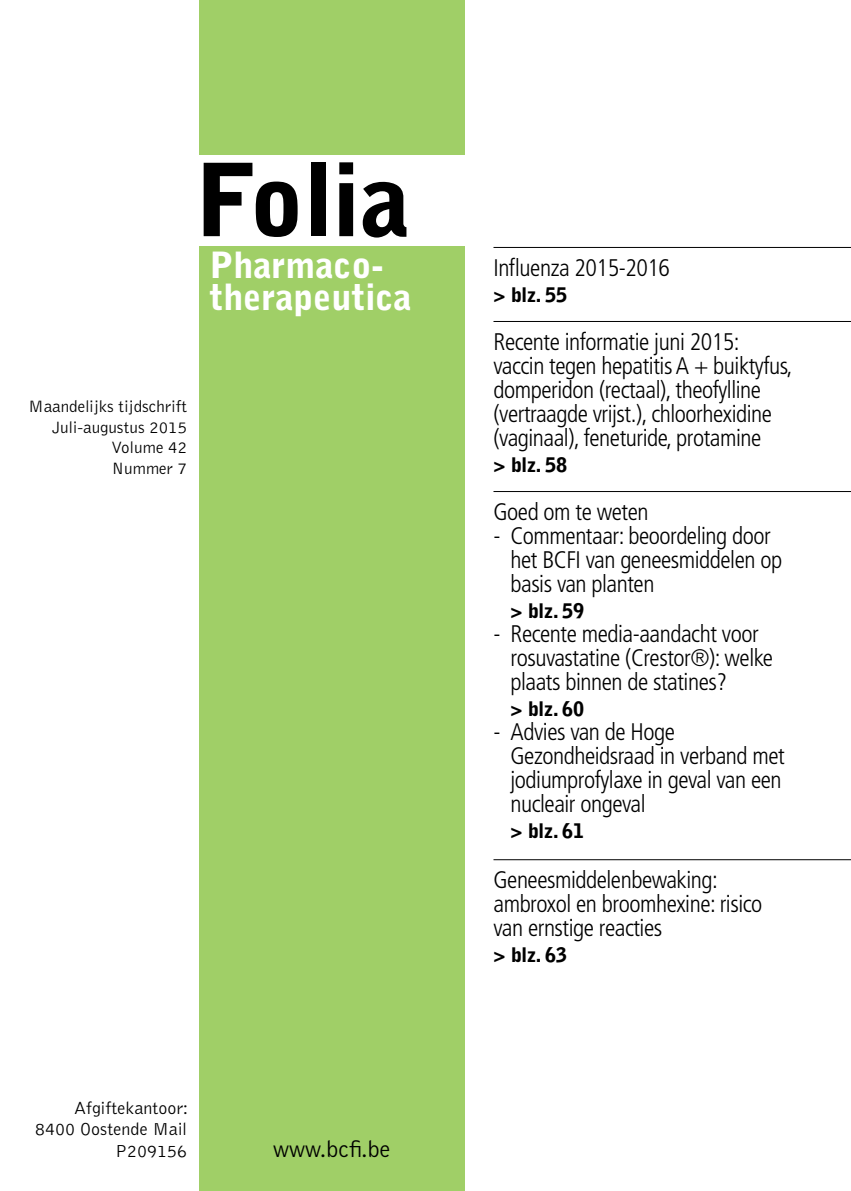
<style>
.page{position:relative;width:851px;height:1191px;background:#fff}
.page>*{position:absolute;margin:0;border:0;box-sizing:border-box;transform-origin:0 0}
.t1{font:900 100px "Bell Gothic Std";color:#000}
.t2{font:900 36px/32px "Bell Gothic Std";color:#fff}
.t3{font:300 condensed 24px/24px "Frutiger LT Std";letter-spacing:-.02em;color:#000}
.t4{font:300 24px "Bell Gothic Std";color:#000}
.t5{font:900 20px "Bell Gothic Std";color:#000}
.t6{font:300 18px/21.6px "Bell Gothic Std";color:#000;text-align:right}
.t7{font:300 17px/20.4px "Bell Gothic Std";color:#000;text-align:right}
</style>
<div class="page">
<div style="left:199px;top:247px;width:265px;height:944px;background:#a0cf67"></div>
<div style="left:199px;top:0;width:265px;height:154px;background:#a0cf67"></div>
<hr style="left:493px;top:247px;width:357px;height:1px;background:#000">
<hr style="left:493px;top:321px;width:357px;height:1px;background:#000">
<hr style="left:493px;top:491px;width:357px;height:1px;background:#000">
<hr style="left:493px;top:859px;width:357px;height:1px;background:#000">
<h1 class="t1" style="left:196px;top:142px;width:216px">Folia</h1>
<h2 class="t2" style="left:209px;top:249px;width:204px">Pharmaco&shy;therapeutica</h2>
<p class="t7" style="left:29px;top:397px;width:160px">Maandelijks tijdschrift<br>Juli-augustus 2015<br>Volume 42<br>Nummer 7</p>
<p class="t6" style="left:35px;top:1097px;width:155px">Afgiftekantoor:<br>8400 Oostende Mail<br>P209156</p>
<p class="t4" style="left:273px;top:1136px;width:119px">www.bcfi.be</p>
<p class="t3" style="left:493px;top:256px;width:178px">Influenza 2015-2016</p>
<p class="t5" style="left:493px;top:283px;width:75px">&gt; blz. 55</p>
<p class="t3" style="left:493px;top:330px;width:300px">Recente informatie juni 2015: vaccin tegen hepatitis A + buiktyfus, domperidon (rectaal), theofylline (vertraagde vrijst.), chloorhexidine (vaginaal), feneturide, protamine</p>
<p class="t5" style="left:493px;top:453px;width:75px">&gt; blz. 58</p>
<p class="t3" style="left:493px;top:500px;width:157px">Goed om te weten</p>
<p class="t3" style="left:510px;top:524px;width:273px;text-indent:-17px">- Commentaar: beoordeling door het BCFI van geneesmiddelen op basis van planten</p>
<p class="t5" style="left:510px;top:599px;width:75px">&gt; blz. 59</p>
<p class="t3" style="left:510px;top:622px;width:264px;text-indent:-17px">- Recente media-aandacht voor rosuvastatine (Crestor®): welke plaats binnen de statines?</p>
<p class="t5" style="left:510px;top:697px;width:75px">&gt; blz. 60</p>
<p class="t3" style="left:510px;top:720px;width:276px;text-indent:-17px">- Advies van de Hoge<br>Gezondheidsraad in verband met jodiumprofylaxe in geval van een nucleair ongeval</p>
<p class="t5" style="left:510px;top:819px;width:75px">&gt; blz. 61</p>
<p class="t3" style="left:493px;top:868px;width:270px">Geneesmiddelenbewaking: ambroxol en broomhexine: risico van ernstige reacties</p>
<p class="t5" style="left:493px;top:943px;width:75px">&gt; blz. 63</p>
</div>
